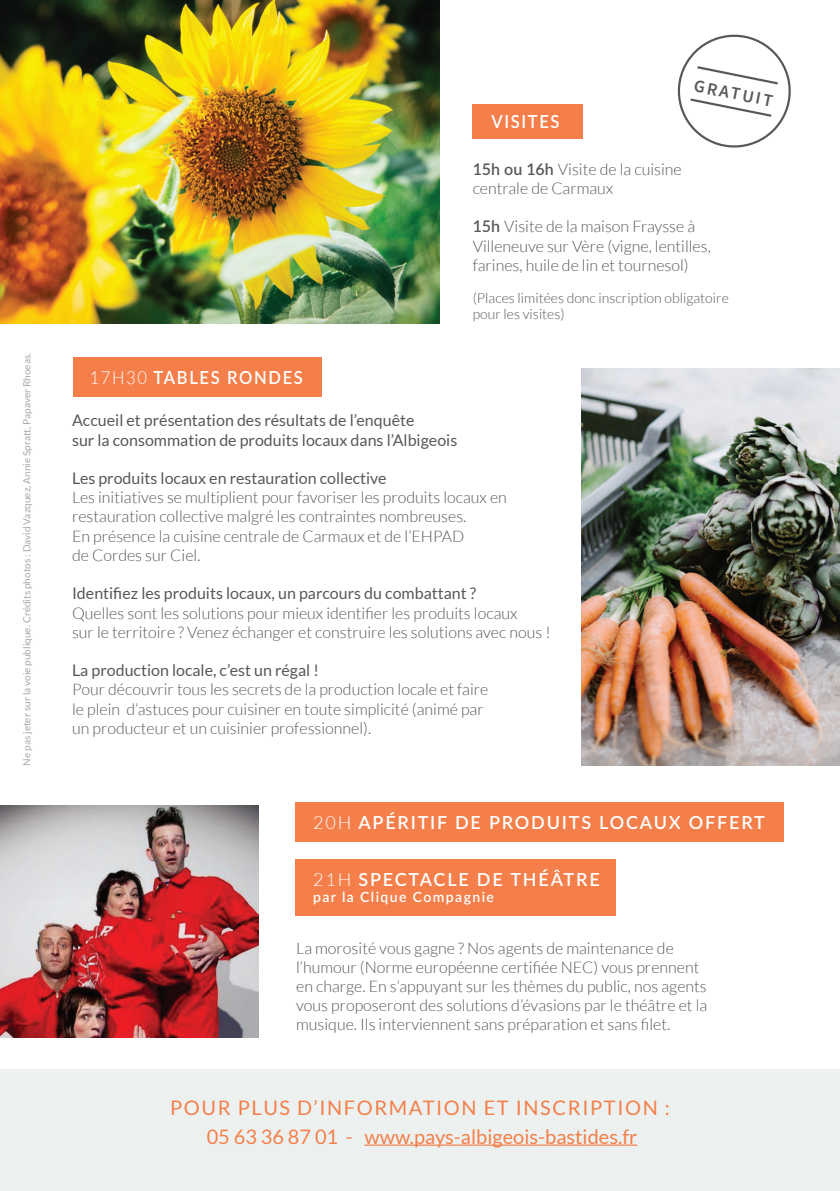
<style>
.page{position:relative;width:840px;height:1191px;background:#fff}
.page>*{position:absolute;margin:0;border:0;box-sizing:border-box;transform-origin:0 0}
.t1{font:20px/28.8px "Lato";letter-spacing:.08em;color:#f57f4a;text-align:center}
.t2{font:600 18px "Lato";letter-spacing:.1em;color:#fff}
.t3{font:600 18px "Lato";letter-spacing:.1em;color:#fff;scale:.92 1}
.t4{font:600 17.6px "Source Sans Pro";color:#57585a}
.t5{font:300 16px/19.2px "Lato";color:#57585a}
.t6{font:16px/19.2px "Lato";color:#57585a}
.t7{font:300 14px/16px "Lato";color:#57585a}
.t8{font:600 14px "Lato";color:#fff}
.t9{font:10px "Lato";color:#a8a9ad}
.s1{font-weight:300}
.s2{font-weight:600}
</style>
<div class="page">
<div style="left:0;top:1069px;width:839px;height:122px;background:#ecf1f0"></div>
<img style="left:0;top:805px;width:258px;height:232px">
<img style="left:0;top:0;width:439px;height:324px">
<img style="left:581px;top:368px;width:258px;height:397px">
<hr style="left:364px;top:1144px;width:272px;height:1px;background:#f57f4a">
<div style="left:472px;top:104px;width:110px;height:34px;background:#f57f4a"></div>
<div style="left:73px;top:357px;width:248px;height:40px;background:#f57f4a"></div>
<div style="left:295px;top:802px;width:487px;height:39px;background:#f57f4a"></div>
<div style="left:295px;top:859px;width:320px;height:56px;background:#f57f4a"></div>
<svg style="left:677px;top:34px;width:114px;height:114px"></svg>
<p class="t9" style="left:21px;top:765px;width:414px;rotate:-90deg">Ne pas jeter sur la voie publique. Crédits photos : David Vazquez, Annie Spratt, Papaver Rhoeas.</p>
<p class="t3" style="left:491px;top:108px;width:76px">VISITES</p>
<p class="t4" style="left:696px;top:75px;width:81px;rotate:11deg">Gratuit</p>
<p class="t3" style="left:90px;top:365px;width:233px"><span class="s1">17h 30</span> TABLES RONDES</p>
<p class="t5" style="left:472px;top:160px;width:210px"><span class="s2">15H OU 16H</span> Visite de la cuisine centrale de Carmaux</p>
<p class="t5" style="left:472px;top:217px;width:239px"><span class="s2">15H</span> Visite de la maison Fraysse à<br>Villeneuve sur Vère (vigne, lentilles, farines, huile de lin et tournesol)</p>
<p class="t7" style="left:472px;top:290px;width:257px">(Places limitées donc inscription obligatoire pour les visites)</p>
<p class="t6" style="left:72px;top:411px;width:386px">Accueil et présentation des résultats de l’enquête<br>sur la consommation de produits locaux dans l’Albigeois</p>
<p class="t6" style="left:72px;top:468px;width:316px">Les produits locaux en restauration collective</p>
<p class="t5" style="left:72px;top:488px;width:436px">Les initiatives se multiplient pour favoriser les produits locaux en restauration collective malgré les contraintes nombreuses.<br>En présence la cuisine centrale de Carmaux et de l’EHPAD<br>de Cordes sur Ciel.</p>
<p class="t6" style="left:72px;top:584px;width:405px">Identifiez les produits locaux, un parcours du combattant ?</p>
<p class="t5" style="left:72px;top:603px;width:479px">Quelles sont les solutions pour mieux identifier les produits locaux<br>sur le territoire ? Venez échanger et construire les solutions avec nous !</p>
<p class="t6" style="left:72px;top:660px;width:248px">La production locale, c’est un régal !</p>
<p class="t5" style="left:72px;top:680px;width:417px">Pour découvrir tous les secrets de la production locale et faire le plein d’astuces pour cuisiner en toute simplicité (animé par un producteur et un cuisinier professionnel).</p>
<p class="t2" style="left:313px;top:809px;width:453px"><span class="s1">20h</span> APÉRITIF DE PRODUITS LOCAUX OFFERT</p>
<p class="t2" style="left:313px;top:866px;width:288px"><span class="s1">21h</span> SPECTACLE DE THÉÂTRE</p>
<p class="t8" style="left:313px;top:886px;width:182px">PAR LA CLIQUE COMPAGNIE</p>
<p class="t5" style="left:296px;top:938px;width:412px">La morosité vous gagne ? Nos agents de maintenance de l’humour (Norme européenne certifiée NEC) vous prennent en charge. En s’appuyant sur les thèmes du public, nos agents vous proposeront des solutions d’évasions par le théâtre et la musique. Ils interviennent sans préparation et sans filet.</p>
<p class="t1" style="left:170px;top:1093px;width:501px">Pour plus d’information et inscription :<br>05 63 36 87 01 - www.pays-albigeois-bastides.fr</p>
</div>
